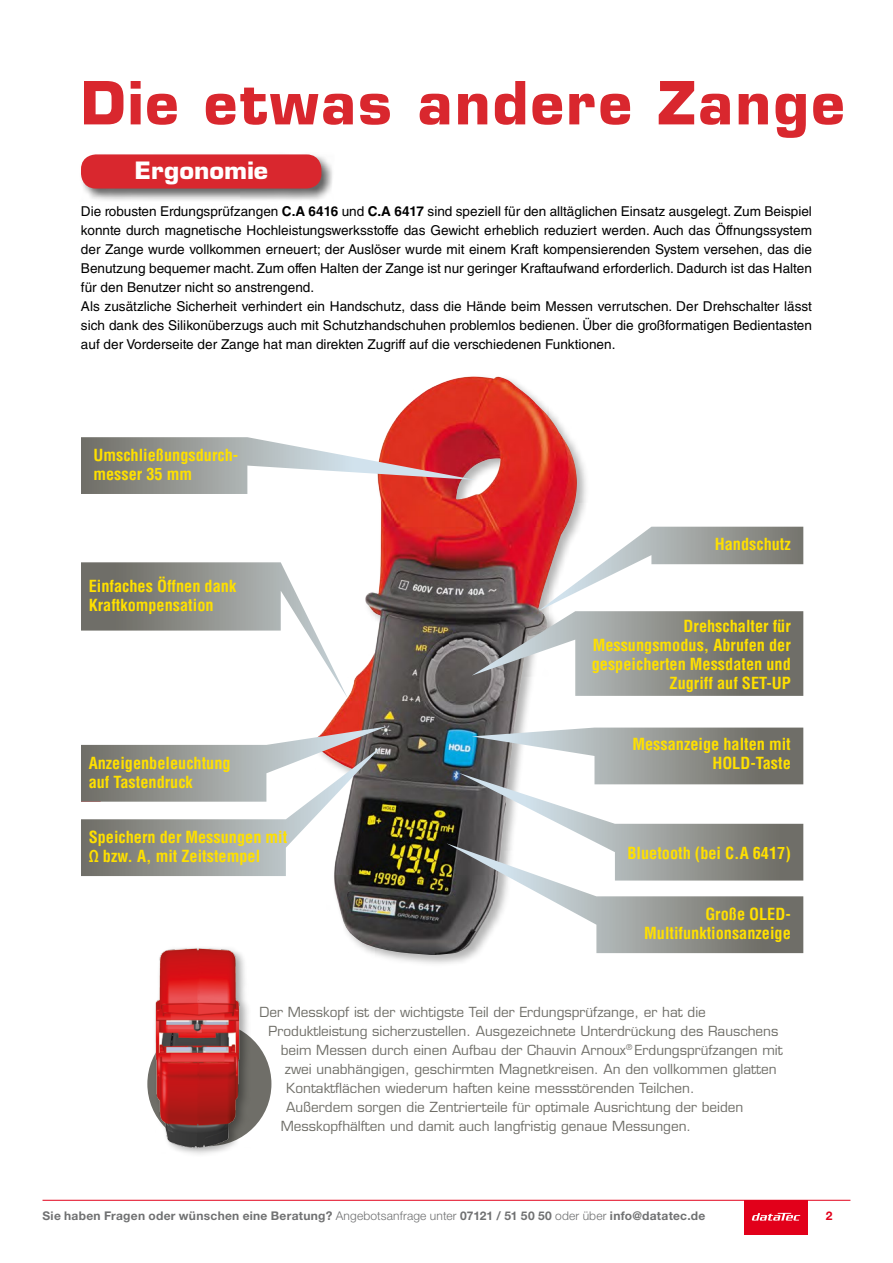
<style>
.page{position:relative;width:893px;height:1263px;background:#fff}
.page>*{position:absolute;margin:0;border:0;box-sizing:border-box;transform-origin:0 0}
.t1{font:700 57.9px "Eurostile LT Std";letter-spacing:.04em;color:#d9272e}
.t2{font:700 23.25px "Eurostile LT Std";color:#fff;scale:1.07 1}
.t3{font:700 condensed 16.35px/19px "Helvetica LT Std";color:#ffe000}
.t4{font:13.5px/19px "Helvetica LT Std";color:#000}
.t5{font:13.5px "Eurostile LT Std";color:#6f6e68}
.t6{font:700 12px "Helvetica Neue LT Pro";letter-spacing:.025em;color:#707172}
.t7{font:700 12px "Helvetica Neue LT Pro";color:#e2001a}
.s1{font-weight:700}
.s2{font-weight:300}
</style>
<div class="page">
<div style="left:744px;top:1200px;width:64px;height:34px;background:#e2001a"></div>
<svg style="left:752px;top:1213px;width:48px;height:7px"></svg>
<hr style="left:43px;top:1200px;width:807px;height:1px;background:#e2001a">
<div style="left:79px;top:152px;width:256px;height:50px;background:#000;opacity:.6"></div>
<div style="left:81px;top:154px;width:240px;height:35px;background:#d9272e;border-radius:15px"></div>
<div style="left:147px;top:1022px;width:124px;height:124px;background:#6f6e68;border-radius:50%"></div>
<div style="left:153px;top:945px;width:98px;height:213px;background:#000;opacity:.35"></div>
<img style="left:151px;top:945px;width:93px;height:206px">
<div style="left:314px;top:374px;width:276px;height:594px;background:#000;opacity:.3"></div>
<img style="left:315px;top:375px;width:263px;height:580px">
<svg style="left:81px;top:437px;width:395px;height:57px"></svg>
<svg style="left:81px;top:562px;width:267px;height:137px"></svg>
<svg style="left:81px;top:726px;width:305px;height:150px"></svg>
<svg style="left:446px;top:727px;width:357px;height:226px"></svg>
<svg style="left:472px;top:527px;width:331px;height:169px"></svg>
<h1 class="t1" style="left:81px;top:67px;width:811px">Die etwas andere Zange..</h1>
<h2 class="t2" style="left:134px;top:156px;width:126px">Ergonomie</h2>
<p class="t4" style="left:81px;top:202px;width:732px">Die robusten Erdungsprüfzangen <span class="s1">C.A 6416</span> und <span class="s1">C.A 6417</span> sind speziell für den alltäglichen Einsatz ausgelegt. Zum Beispiel konnte durch magnetische Hochleistungswerksstoffe das Gewicht erheblich reduziert werden. Auch das Öffnungssystem der Zange wurde vollkommen erneuert; der Auslöser wurde mit einem Kraft kompensierenden System versehen, das die Benutzung bequemer macht. Zum offen Halten der Zange ist nur geringer Kraftaufwand erforderlich. Dadurch ist das Halten für den Benutzer nicht so anstrengend.<br>Als zusätzliche Sicherheit verhindert ein Handschutz, dass die Hände beim Messen verrutschen. Der Drehschalter lässt sich dank des Silikonüberzugs auch mit Schutzhandschuhen problemlos bedienen. Über die großformatigen Bedientasten auf der Vorderseite der Zange hat man direkten Zugriff auf die verschiedenen Funktionen.</p>
<p class="t3" style="left:93px;top:445px;width:146px">Umschließungsdurch&shy;messer 35 mm</p>
<p class="t3" style="left:89px;top:576px;width:149px">Einfaches Öffnen dank<br>Kraftkompensation</p>
<p class="t3" style="left:89px;top:754px;width:144px">Anzeigenbeleuchtung auf Tastendruck</p>
<p class="t3" style="left:89px;top:828px;width:200px">Speichern der Messungen mit<br>Ω bzw. A, mit Zeitstempel</p>
<p class="t3" style="left:715px;top:534px;width:77px">Handschutz</p>
<p class="t3" style="left:592px;top:616px;width:201px;text-align:right">Drehschalter für<br>Messungsmodus, Abrufen der gespeicherten Messdaten und<br>Zugriff auf SET-UP</p>
<p class="t3" style="left:632px;top:734px;width:160px;text-align:right">Messanzeige halten mit<br>HOLD-Taste</p>
<p class="t3" style="left:627px;top:843px;width:165px">Bluetooth (bei C.A 6417)</p>
<p class="t3" style="left:644px;top:904px;width:148px;text-align:right">Große OLED-<br>Multifunktionsanzeige</p>
<p class="t5" style="left:259px;top:1004px;width:448px">Der Messkopf ist der wichtigste Teil der Erdungsprüfzange, er hat die</p>
<p class="t5" style="left:269px;top:1023px;width:511px">Produktleistung sicherzustellen. Ausgezeichnete Unterdrückung des Rauschens</p>
<p class="t5" style="left:281px;top:1042px;width:503px">beim Messen durch einen Aufbau der Chauvin Arnoux<sup>®</sup> Erdungsprüfzangen mit</p>
<p class="t5" style="left:285px;top:1061px;width:493px">zwei unabhängigen, geschirmten Magnetkreisen. An den vollkommen glatten</p>
<p class="t5" style="left:286px;top:1080px;width:410px">Kontaktflächen wiederum haften keine messstörenden Teilchen.</p>
<p class="t5" style="left:286px;top:1099px;width:459px">Außerdem sorgen die Zentrierteile für optimale Ausrichtung der beiden</p>
<p class="t5" style="left:281px;top:1118px;width:412px">Messkopfhälften und damit auch langfristig genaue Messungen.</p>
<p class="t6" style="left:43px;top:1209px;width:664px">Sie haben Fragen oder wünschen eine Beratung? <span class="s2">Angebotsanfrage unter</span> 07121 / 51 50 50 <span class="s2">oder über</span> info@datatec.de</p>
<p class="t7" style="left:826px;top:1209px;width:8px">2</p>
</div>
